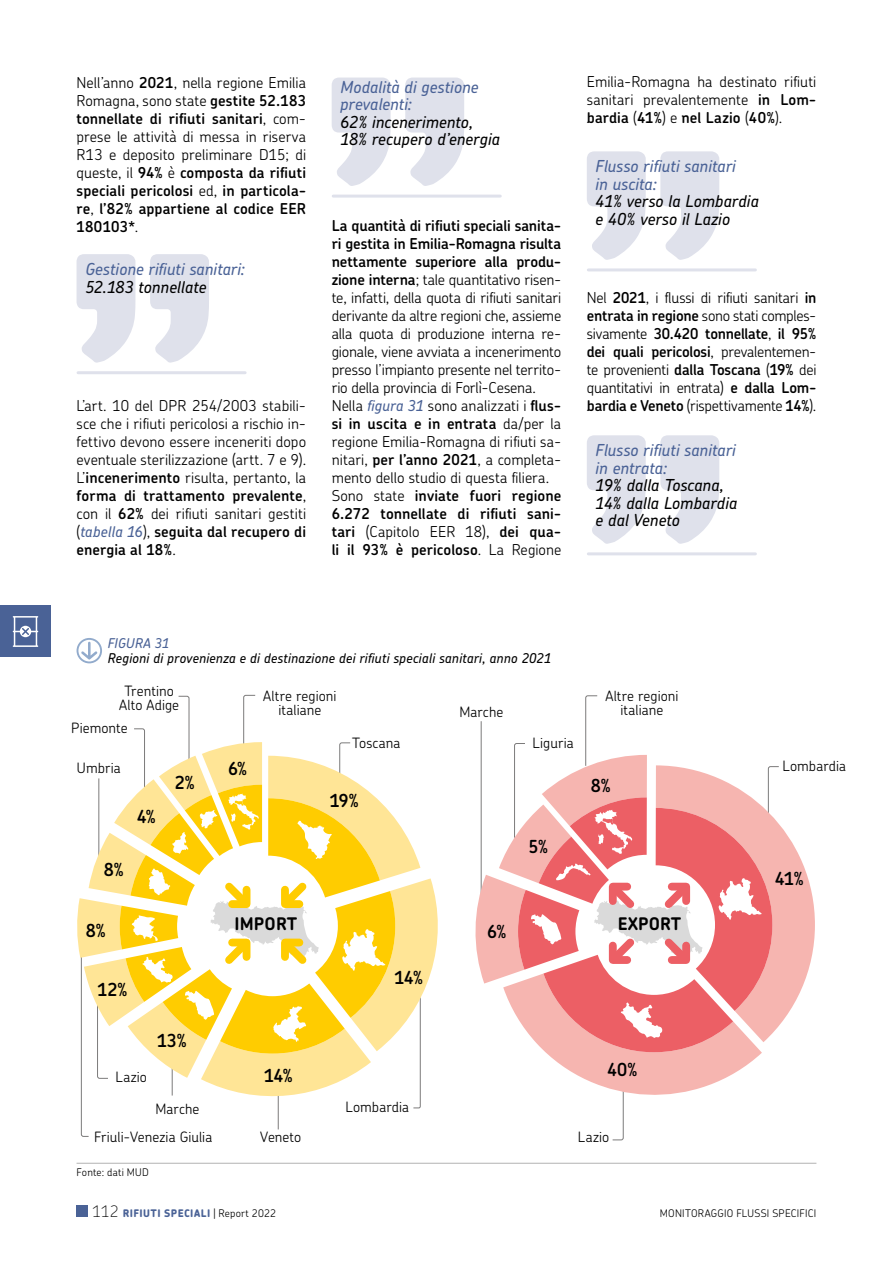
<style>
.page{position:relative;width:893px;height:1263px;background:#fff}
.page>*{position:absolute;margin:0;border:0;box-sizing:border-box;transform-origin:0 0}
.Testo{font:600 18px "Chevin Pro";letter-spacing:-.03em;color:#000}
.Didascalia{font:700 17.4px "Chevin Pro";letter-spacing:.01em;color:#000}
.Richiami_T_no_sill{font:italic 500 16.5px/17.5px "Chevin Pro";color:#4a6296}
.Richiami_T_no_sill-2{font:italic 500 16.5px/17.5px "Chevin Pro";color:#000}
.Testo-2{font:300 15px/18px "Chevin Pro";color:#000;text-align:justify}
.Testo-3{font:600 15px/18px "Chevin Pro";letter-spacing:.005em;color:#000;text-align:justify}
.Testo-4{font:300 14.25px/14.2px "Chevin Pro";letter-spacing:.005em;color:#000;text-align:center}
.Didascalia-2{font:italic 500 13.5px "Chevin Pro";letter-spacing:.01em;color:#000}
.Didascalia-3{font:italic 500 13.5px "Chevin Pro";letter-spacing:.005em;color:#4a6296}
.Nota{font:300 10.5px "Chevin Pro";letter-spacing:.02em;color:#000}
.t1{font:800 10.5px "Chevin Pro";letter-spacing:.045em;color:#4a6296}
.s1{font-weight:300}
.s2{color:#000}
.s3{font-weight:600}
.s4{font-weight:500;font-style:italic;color:#4a6296}
.s5{font-weight:100;font-size:15.75px;color:#000}
.s6{font-weight:300;color:#000}
</style>
<div class="page">
<svg style="left:77px;top:254px;width:132px;height:109px"></svg>
<hr style="left:78px;top:371px;width:167px;height:3px;background:#dfe1eb">
<svg style="left:332px;top:78px;width:132px;height:108px"></svg>
<hr style="left:333px;top:195px;width:167px;height:3px;background:#dfe1eb">
<svg style="left:587px;top:151px;width:132px;height:109px"></svg>
<hr style="left:588px;top:268px;width:167px;height:3px;background:#dfe1eb">
<svg style="left:587px;top:435px;width:132px;height:109px"></svg>
<hr style="left:588px;top:552px;width:167px;height:3px;background:#dfe1eb">
<svg style="left:77px;top:638px;width:25px;height:25px"></svg>
<hr style="left:77px;top:1163px;width:739px;height:1px;background:#b3b2b2">
<svg style="left:475px;top:695px;width:340px;height:445px"></svg>
<svg style="left:77px;top:695px;width:361px;height:442px"></svg>
<div style="left:0;top:606px;width:51px;height:51px;background:#4a6296"></div>
<svg style="left:13px;top:616px;width:25px;height:31px"></svg>
<div style="left:77px;top:1205px;width:11px;height:12px;background:#4a6296"></div>
<p class="Testo-3" style="left:77px;top:73px;width:231px"><span class="s1">Nell’anno</span> 2021<span class="s1">, nella regione Emilia Romagna, sono state</span> gestite 52.183 tonnellate di rifiuti sanitari<span class="s1">, com&shy;prese le attività di messa in riserva R13 e deposito preliminare D15; di queste, il</span> 94% <span class="s1">è</span> composta da rifiuti speciali pericolosi <span class="s1">ed,</span> in particola&shy;re<span class="s1">,</span> l’82% appartiene al codice EER 180103*<span class="s1">.</span></p>
<p class="Richiami_T_no_sill" style="left:85px;top:260px;width:161px">Gestione rifiuti sanitari:<br><span class="s2">52.183 tonnellate</span></p>
<p class="Testo-2" style="left:77px;top:396px;width:231px">L’art. 10 del DPR 254/2003 stabili&shy;sce che i rifiuti pericolosi a rischio in&shy;fettivo devono essere inceneriti dopo eventuale sterilizzazione (artt. 7 e 9).<br>L’<span class="s3">incenerimento</span> risulta, pertanto, la <span class="s3">forma di trattamento prevalente</span>, con il <span class="s3">62%</span> dei rifiuti sanitari gestiti (<span class="s4">tabella 16</span>), <span class="s3">seguita dal recupero di energia al 18%</span>.</p>
<p class="Richiami_T_no_sill" style="left:340px;top:78px;width:140px">Modalità di gestione</p>
<p class="Richiami_T_no_sill" style="left:340px;top:95px;width:73px">prevalenti:</p>
<p class="Richiami_T_no_sill-2" style="left:340px;top:113px;width:161px">62% incenerimento,<br>18% recupero d’energia</p>
<p class="Testo-2" style="left:332px;top:216px;width:231px"><span class="s3">La quantità di rifiuti speciali sanita&shy;ri gestita in Emilia-Romagna risulta nettamente superiore alla produ&shy;zione interna</span>; tale quantitativo risen&shy;te, infatti, della quota di rifiuti sanitari derivante da altre regioni che, assieme alla quota di produzione interna re&shy;gionale, viene avviata a incenerimento presso l’impianto presente nel territo&shy;rio della provincia di Forlì-Cesena.</p>
<p class="Testo-2" style="left:332px;top:396px;width:231px">Nella <span class="s4">figura 31</span> sono analizzati i <span class="s3">flus&shy;si in uscita e in entrata</span> da/per la regione Emilia-Romagna di rifiuti sa&shy;nitari, <span class="s3">per l’anno 2021</span>, a completa&shy;mento dello studio di questa filiera.</p>
<p class="Testo-3" style="left:332px;top:486px;width:231px"><span class="s1">Sono state</span> inviate fuori regione 6.272 tonnellate di rifiuti sani&shy;tari <span class="s1">(Capitolo EER 18),</span> dei qua&shy;li il 93% è pericoloso<span class="s1">. La Regione</span></p>
<p class="Testo-2" style="left:587px;top:72px;width:231px">Emilia-Romagna ha destinato rifiuti sanitari prevalentemente <span class="s3">in Lom&shy;bardia</span> (<span class="s3">41%</span>) e <span class="s3">nel Lazio</span> (<span class="s3">40%</span>).</p>
<p class="Richiami_T_no_sill" style="left:595px;top:157px;width:142px">Flusso rifiuti sanitari</p>
<p class="Richiami_T_no_sill" style="left:595px;top:175px;width:63px">in uscita:</p>
<p class="Richiami_T_no_sill-2" style="left:595px;top:192px;width:165px">41% verso la Lombardia e 40% verso il Lazio</p>
<p class="Testo-2" style="left:587px;top:288px;width:231px">Nel <span class="s3">2021</span>, i flussi di rifiuti sanitari <span class="s3">in entrata in regione</span> sono stati comples&shy;sivamente <span class="s3">30.420 tonnellate</span>, <span class="s3">il 95% dei quali pericolosi</span>, prevalentemen&shy;te provenienti <span class="s3">dalla Toscana</span> (<span class="s3">19%</span> dei quantitativi in entrata) <span class="s3">e dalla Lom&shy;bardia e Veneto</span> (rispettivamente <span class="s3">14%</span>).</p>
<p class="Richiami_T_no_sill" style="left:595px;top:441px;width:142px">Flusso rifiuti sanitari</p>
<p class="Richiami_T_no_sill" style="left:595px;top:458px;width:73px">in entrata:</p>
<p class="Richiami_T_no_sill-2" style="left:595px;top:476px;width:143px">19% dalla Toscana,<br>14% dalla Lombardia e dal Veneto</p>
<p class="Didascalia-3" style="left:107px;top:634px;width:63px">FIGURA 31</p>
<p class="Didascalia-2" style="left:107px;top:649px;width:445px">Regioni di provenienza e di destinazione dei rifiuti speciali sanitari, anno 2021</p>
<p class="Testo-4" style="left:263px;top:688px;width:75px">Altre regioni</p>
<p class="Testo-4" style="left:278px;top:702px;width:44px">italiane</p>
<p class="Testo-4" style="left:119px;top:683px;width:61px">Trentino<br>Alto Adige</p>
<p class="Testo-4" style="left:459px;top:704px;width:45px">Marche</p>
<p class="Testo-4" style="left:71px;top:720px;width:58px">Piemonte</p>
<p class="Testo-4" style="left:352px;top:735px;width:50px">Toscana</p>
<p class="Testo-4" style="left:533px;top:735px;width:43px">Liguria</p>
<p class="Testo-4" style="left:605px;top:688px;width:75px">Altre regioni</p>
<p class="Testo-4" style="left:620px;top:702px;width:44px">italiane</p>
<p class="Testo-4" style="left:77px;top:761px;width:45px">Umbria</p>
<p class="Testo" style="left:137px;top:805px;width:21px">4%</p>
<p class="Testo" style="left:104px;top:858px;width:22px">8%</p>
<p class="Testo" style="left:175px;top:771px;width:22px">2%</p>
<p class="Testo" style="left:86px;top:918px;width:22px">8%</p>
<p class="Testo" style="left:97px;top:978px;width:32px">12%</p>
<p class="Testo" style="left:157px;top:1028px;width:31px">13%</p>
<p class="Testo-4" style="left:116px;top:1070px;width:33px">Lazio</p>
<p class="Testo-4" style="left:155px;top:1101px;width:45px">Marche</p>
<p class="Testo-4" style="left:94px;top:1129px;width:120px">Friuli-Venezia Giulia</p>
<p class="Nota" style="left:77px;top:1165px;width:74px">Fonte: dati MUD</p>
<p class="Testo" style="left:228px;top:757px;width:21px">6%</p>
<p class="Testo-4" style="left:782px;top:758px;width:65px">Lombardia</p>
<p class="Testo" style="left:330px;top:789px;width:31px">19%</p>
<p class="Testo" style="left:591px;top:773px;width:22px">8%</p>
<p class="Testo" style="left:528px;top:834px;width:21px">5%</p>
<p class="Testo" style="left:775px;top:866px;width:31px">41%</p>
<p class="Didascalia" style="left:235px;top:912px;width:64px">IMPORT</p>
<p class="Testo" style="left:487px;top:919px;width:21px">6%</p>
<p class="Didascalia" style="left:618px;top:912px;width:65px">EXPORT</p>
<p class="Testo" style="left:394px;top:966px;width:30px">14%</p>
<p class="Testo" style="left:264px;top:1063px;width:30px">14%</p>
<p class="Testo" style="left:607px;top:1057px;width:32px">40%</p>
<p class="Testo-4" style="left:345px;top:1099px;width:65px">Lombardia</p>
<p class="Testo-4" style="left:260px;top:1129px;width:43px">Veneto</p>
<p class="Testo-4" style="left:578px;top:1129px;width:33px">Lazio</p>
<p class="t1" style="left:92px;top:1206px;width:185px"><span class="s5">112</span> RIFIUTI SPECIALI <span class="s6">| Report 2022</span></p>
<p class="Nota" style="left:660px;top:1206px;width:158px">MONITORAGGIO FLUSSI SPECIFICI</p>
</div>
